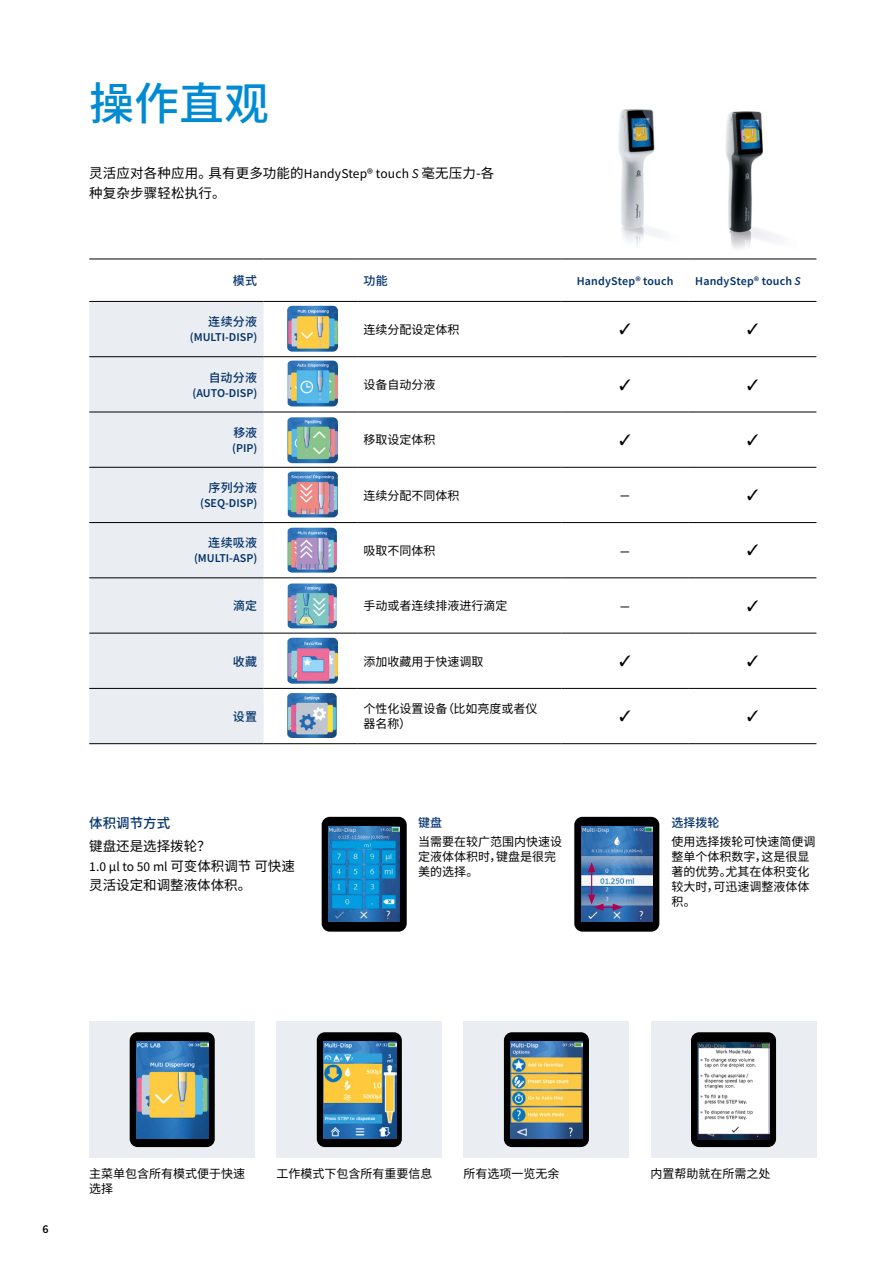
<style>
.page{position:relative;width:893px;height:1263px;background:#fff}
.page>*{position:absolute;margin:0;border:0;box-sizing:border-box;transform-origin:0 0}
.t1{font:500 45px "Source Han Sans CN";color:#008bd2}
.t2{font:13.5px/19.5px "Source Han Sans CN";letter-spacing:.01em;color:#000}
.t3{font:13.5px "Source Sans Pro";color:#000}
.t4{font:500 13.5px "Source Han Sans CN";color:#03326c}
.t5{font:12px/15px "Source Han Sans CN";color:#000}
.t6{font:600 12px "Source Sans Pro";color:#03326c}
.t7{font:500 12px "Source Han Sans CN";letter-spacing:.02em;color:#03326c}
.t8{font:600 12px "Source Sans Pro";color:#000}
.s1{font-family:"Source Sans Pro"}
.s2{font-family:"Source Sans Pro";font-style:italic}
.s3{font-style:italic}
.s4{font-family:"Source Han Sans CN"}
</style>
<div class="page">
<img style="left:608px;top:109px;width:88px;height:150px">
<div style="left:463px;top:1021px;width:166px;height:137px;background:#eaedf1"></div>
<div style="left:276px;top:1021px;width:166px;height:137px;background:#eaedf1"></div>
<div style="left:89px;top:1021px;width:166px;height:137px;background:#eaedf1"></div>
<div style="left:651px;top:1021px;width:165px;height:137px;background:#eaedf1"></div>
<img style="left:719px;top:111px;width:79px;height:148px">
<div style="left:130px;top:1032px;width:85px;height:115px;background:#000;border-radius:8px"></div>
<img style="left:136px;top:1042px;width:73px;height:97px">
<div style="left:691px;top:1032px;width:85px;height:115px;background:#000;border-radius:8px"></div>
<img style="left:697px;top:1042px;width:73px;height:97px">
<div style="left:504px;top:1032px;width:85px;height:115px;background:#000;border-radius:8px"></div>
<img style="left:510px;top:1042px;width:73px;height:96px">
<div style="left:317px;top:1032px;width:85px;height:115px;background:#000;border-radius:8px"></div>
<img style="left:323px;top:1042px;width:73px;height:97px">
<div style="left:574px;top:817px;width:85px;height:115px;background:#000;border-radius:8px"></div>
<img style="left:581px;top:827px;width:71px;height:95px">
<div style="left:322px;top:817px;width:85px;height:115px;background:#000;border-radius:8px"></div>
<img style="left:329px;top:826px;width:71px;height:95px">
<svg style="left:588px;top:862px;width:35px;height:49px"></svg>
<img style="left:287px;top:693px;width:50px;height:45px">
<img style="left:287px;top:638px;width:51px;height:46px">
<img style="left:287px;top:417px;width:51px;height:46px">
<img style="left:288px;top:361px;width:50px;height:45px">
<img style="left:287px;top:306px;width:51px;height:46px">
<img style="left:288px;top:583px;width:49px;height:45px">
<img style="left:288px;top:528px;width:49px;height:45px">
<img style="left:288px;top:472px;width:50px;height:45px">
<div style="left:89px;top:302px;width:175px;height:441px;background:#eaedf1"></div>
<hr style="left:89px;top:356px;width:175px;height:1px;background:#000">
<hr style="left:264px;top:356px;width:93px;height:1px;background:#000">
<hr style="left:357px;top:356px;width:204px;height:1px;background:#000">
<hr style="left:561px;top:356px;width:128px;height:1px;background:#000">
<hr style="left:689px;top:356px;width:127px;height:1px;background:#000">
<hr style="left:89px;top:412px;width:175px;height:1px;background:#000">
<hr style="left:264px;top:412px;width:93px;height:1px;background:#000">
<hr style="left:357px;top:412px;width:204px;height:1px;background:#000">
<hr style="left:561px;top:412px;width:128px;height:1px;background:#000">
<hr style="left:689px;top:412px;width:127px;height:1px;background:#000">
<hr style="left:89px;top:467px;width:175px;height:1px;background:#000">
<hr style="left:264px;top:467px;width:93px;height:1px;background:#000">
<hr style="left:357px;top:467px;width:204px;height:1px;background:#000">
<hr style="left:561px;top:467px;width:128px;height:1px;background:#000">
<hr style="left:689px;top:467px;width:127px;height:1px;background:#000">
<hr style="left:89px;top:522px;width:175px;height:1px;background:#000">
<hr style="left:264px;top:522px;width:93px;height:1px;background:#000">
<hr style="left:357px;top:522px;width:204px;height:1px;background:#000">
<hr style="left:561px;top:522px;width:128px;height:1px;background:#000">
<hr style="left:689px;top:522px;width:127px;height:1px;background:#000">
<hr style="left:89px;top:578px;width:175px;height:1px;background:#000">
<hr style="left:264px;top:578px;width:93px;height:1px;background:#000">
<hr style="left:357px;top:578px;width:204px;height:1px;background:#000">
<hr style="left:561px;top:578px;width:128px;height:1px;background:#000">
<hr style="left:689px;top:578px;width:127px;height:1px;background:#000">
<hr style="left:89px;top:633px;width:175px;height:1px;background:#000">
<hr style="left:264px;top:633px;width:93px;height:1px;background:#000">
<hr style="left:357px;top:633px;width:204px;height:1px;background:#000">
<hr style="left:561px;top:633px;width:128px;height:1px;background:#000">
<hr style="left:689px;top:633px;width:127px;height:1px;background:#000">
<hr style="left:89px;top:688px;width:175px;height:1px;background:#000">
<hr style="left:264px;top:688px;width:93px;height:1px;background:#000">
<hr style="left:357px;top:688px;width:204px;height:1px;background:#000">
<hr style="left:561px;top:688px;width:128px;height:1px;background:#000">
<hr style="left:689px;top:688px;width:127px;height:1px;background:#000">
<hr style="left:89px;top:743px;width:175px;height:1px;background:#000">
<hr style="left:264px;top:743px;width:93px;height:1px;background:#000">
<hr style="left:357px;top:743px;width:204px;height:1px;background:#000">
<hr style="left:561px;top:743px;width:128px;height:1px;background:#000">
<hr style="left:689px;top:743px;width:127px;height:1px;background:#000">
<hr style="left:89px;top:259px;width:175px;height:1px;background:#000">
<hr style="left:264px;top:259px;width:93px;height:1px;background:#000">
<hr style="left:357px;top:259px;width:204px;height:1px;background:#000">
<hr style="left:561px;top:259px;width:128px;height:1px;background:#000">
<hr style="left:689px;top:259px;width:127px;height:1px;background:#000">
<hr style="left:89px;top:301px;width:175px;height:1px;background:#000">
<hr style="left:264px;top:301px;width:93px;height:1px;background:#000">
<hr style="left:357px;top:301px;width:204px;height:1px;background:#000">
<hr style="left:561px;top:301px;width:128px;height:1px;background:#000">
<hr style="left:689px;top:301px;width:127px;height:1px;background:#000">
<h1 class="t1" style="left:89px;top:78px;width:182px">操作直观</h1>
<p class="t2" style="left:89px;top:164px;width:407px">灵活应对各种应用。具有更多功能的<span class="s1">HandyStep® touch</span> <span class="s2">S</span> 毫无压力-各种复杂步骤轻松执行。</p>
<p class="t7" style="left:233px;top:274px;width:26px">模式</p>
<p class="t7" style="left:364px;top:274px;width:26px">功能</p>
<p class="t6" style="left:577px;top:273px;width:98px">HandyStep® touch</p>
<p class="t6" style="left:695px;top:273px;width:107px">HandyStep® touch <span class="s3">S</span></p>
<p class="t7" style="left:208px;top:315px;width:51px">连续分液</p>
<p class="t6" style="left:190px;top:329px;width:69px">(MULTI-DISP)</p>
<p class="t5" style="left:364px;top:322px;width:97px">连续分配设定体积</p>
<p class="t7" style="left:209px;top:370px;width:50px">自动分液</p>
<p class="t6" style="left:192px;top:385px;width:66px">(AUTO-DISP)</p>
<p class="t7" style="left:233px;top:426px;width:25px">移液</p>
<p class="t6" style="left:232px;top:440px;width:27px">(PIP)</p>
<p class="t7" style="left:208px;top:481px;width:50px">序列分液</p>
<p class="t6" style="left:200px;top:495px;width:59px">(SEQ-DISP)</p>
<p class="t7" style="left:208px;top:536px;width:50px">连续吸液</p>
<p class="t6" style="left:194px;top:551px;width:65px">(MULTI-ASP)</p>
<p class="t5" style="left:364px;top:377px;width:73px">设备自动分液</p>
<p class="t5" style="left:364px;top:433px;width:73px">移取设定体积</p>
<p class="t5" style="left:364px;top:488px;width:97px">连续分配不同体积</p>
<p class="t8" style="left:620px;top:487px;width:11px">—</p>
<p class="t5" style="left:364px;top:543px;width:73px">吸取不同体积</p>
<p class="t8" style="left:620px;top:543px;width:11px">—</p>
<p class="t7" style="left:233px;top:599px;width:26px">滴定</p>
<p class="t5" style="left:364px;top:599px;width:145px">手动或者连续排液进行滴定</p>
<p class="t8" style="left:620px;top:598px;width:11px">—</p>
<p class="t7" style="left:233px;top:654px;width:26px">收藏</p>
<p class="t5" style="left:364px;top:654px;width:121px">添加收藏用于快速调取</p>
<p class="t7" style="left:233px;top:710px;width:26px">设置</p>
<p class="t5" style="left:364px;top:702px;width:175px">个性化设置设备（比如亮度或者仪器名称）</p>
<p class="t4" style="left:89px;top:815px;width:83px">体积调节方式</p>
<p class="t2" style="left:89px;top:837px;width:123px">键盘还是选择拨轮？</p>
<p class="t3" style="left:89px;top:858px;width:207px">1.0 μl to 50 ml <span class="s4">可变体积调节 可快速</span></p>
<p class="t2" style="left:89px;top:876px;width:164px">灵活设定和调整液体体积。</p>
<p class="t7" style="left:418px;top:816px;width:25px">键盘</p>
<p class="t5" style="left:418px;top:834px;width:145px">当需要在较广范围内快速设定液体体积时，键盘是很完美的选择。</p>
<p class="t7" style="left:672px;top:816px;width:49px">选择拨轮</p>
<p class="t5" style="left:672px;top:834px;width:146px">使用选择拨轮可快速简便调整单个体积数字，这是很显著的优势。尤其在体积变化较大时，可迅速调整液体体积。</p>
<p class="t8" style="left:43px;top:1221px;width:8px">6</p>
<p class="t5" style="left:89px;top:1166px;width:158px">主菜单包含所有模式便于快速选择</p>
<p class="t5" style="left:276px;top:1166px;width:158px">工作模式下包含所有重要信息</p>
<p class="t5" style="left:463px;top:1166px;width:97px">所有选项一览无余</p>
<p class="t5" style="left:651px;top:1166px;width:121px">内置帮助就在所需之处</p>
</div>
